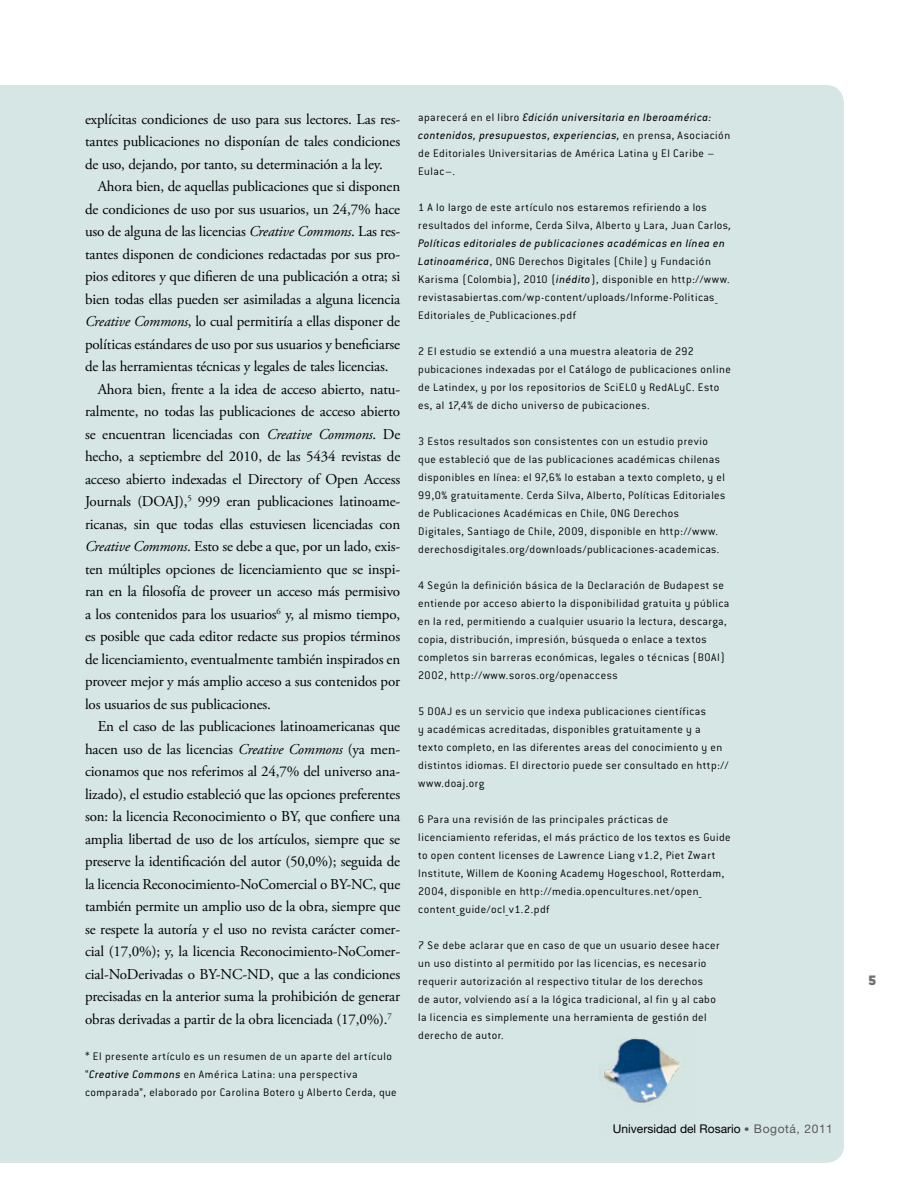
<style>
.page{position:relative;width:918px;height:1188px;background:#fff}
.page>*{position:absolute;margin:0;border:0;box-sizing:border-box;transform-origin:0 0}
.t1{font:15px/22.5px "Adobe Garamond Pro";letter-spacing:-.01em;color:#000;text-align:justify}
.t2{font:900 15px "Conduit ITC Std";color:#707172}
.t3{font:300 12px/18px "Conduit ITC Std";letter-spacing:.035em;color:#000}
.t4{font:12px "Helvetica Neue";color:#000}
.s1{font-style:italic}
.s2{font-weight:400;font-style:italic}
.s3{font-family:"Conduit ITC";color:#58585a}
.s4{color:#58585a}
</style>
<div class="page">
<div style="left:0;top:85px;width:844px;height:1078px;background:#d6e6e4"></div>
<img style="left:600px;top:1013px;width:95px;height:121px">
<p class="t1" style="left:85px;top:109px;width:317px">explícitas condiciones de uso para sus lectores. Las res&shy;tantes publicaciones no disponían de tales condiciones de uso, dejando, por tanto, su determinación a la ley.</p>
<p class="t1" style="left:98px;top:176px;width:304px">Ahora bien, de aquellas publicaciones que si disponen</p>
<p class="t1" style="left:85px;top:199px;width:317px">de condiciones de uso por sus usuarios, un 24,7% hace</p>
<p class="t1" style="left:85px;top:221px;width:317px">uso de alguna de las licencias <span class="s1">Creative Commons</span>. Las res-</p>
<p class="t1" style="left:85px;top:244px;width:317px">tantes disponen de condiciones redactadas por sus pro-</p>
<p class="t1" style="left:85px;top:266px;width:317px">pios editores y que difieren de una publicación a otra; si</p>
<p class="t1" style="left:85px;top:289px;width:317px">bien todas ellas pueden ser asimiladas a alguna licencia</p>
<p class="t1" style="left:85px;top:311px;width:317px"><span class="s1">Creative Commons</span>, lo cual permitiría a ellas disponer de</p>
<p class="t1" style="left:85px;top:334px;width:317px">políticas estándares de uso por sus usuarios y beneficiarse</p>
<p class="t1" style="left:85px;top:356px;width:305px">de las herramientas técnicas y legales de tales licencias.</p>
<p class="t1" style="left:98px;top:379px;width:304px">Ahora bien, frente a la idea de acceso abierto, natu-</p>
<p class="t1" style="left:85px;top:401px;width:317px">ralmente, no todas las publicaciones de acceso abierto</p>
<p class="t1" style="left:85px;top:424px;width:317px">se encuentran licenciadas con <span class="s1">Creative Commons</span>. De</p>
<p class="t1" style="left:85px;top:446px;width:317px">hecho, a septiembre del 2010, de las 5434 revistas de</p>
<p class="t1" style="left:85px;top:469px;width:317px">acceso abierto indexadas el Directory of Open Access</p>
<p class="t1" style="left:85px;top:491px;width:317px">Journals (DOAJ),<sup>5</sup> 999 eran publicaciones latinoame-</p>
<p class="t1" style="left:85px;top:514px;width:317px">ricanas, sin que todas ellas estuviesen licenciadas con</p>
<p class="t1" style="left:85px;top:536px;width:317px"><span class="s1">Creative Commons</span>. Esto se debe a que, por un lado, exis-</p>
<p class="t1" style="left:85px;top:559px;width:317px">ten múltiples opciones de licenciamiento que se inspi-</p>
<p class="t1" style="left:85px;top:581px;width:317px">ran en la filosofía de proveer un acceso más permisivo</p>
<p class="t1" style="left:85px;top:604px;width:317px">a los contenidos para los usuarios<sup>6</sup> y, al mismo tiempo,</p>
<p class="t1" style="left:85px;top:626px;width:317px">es posible que cada editor redacte sus propios términos</p>
<p class="t1" style="left:85px;top:649px;width:317px">de licenciamiento, eventualmente también inspirados en</p>
<p class="t1" style="left:85px;top:671px;width:317px">proveer mejor y más amplio acceso a sus contenidos por</p>
<p class="t1" style="left:85px;top:694px;width:188px">los usuarios de sus publicaciones.</p>
<p class="t1" style="left:98px;top:716px;width:304px">En el caso de las publicaciones latinoamericanas que</p>
<p class="t1" style="left:85px;top:739px;width:317px">hacen uso de las licencias <span class="s1">Creative Commons</span> (ya men-</p>
<p class="t1" style="left:85px;top:761px;width:317px">cionamos que nos referimos al 24,7% del universo ana-</p>
<p class="t1" style="left:85px;top:784px;width:317px">lizado), el estudio estableció que las opciones preferentes</p>
<p class="t1" style="left:85px;top:806px;width:317px">son: la licencia Reconocimiento o BY, que confiere una</p>
<p class="t1" style="left:85px;top:829px;width:317px">amplia libertad de uso de los artículos, siempre que se</p>
<p class="t1" style="left:85px;top:851px;width:317px">preserve la identificación del autor (50,0%); seguida de</p>
<p class="t1" style="left:85px;top:874px;width:317px">la licencia Reconocimiento-NoComercial o BY-NC, que</p>
<p class="t1" style="left:85px;top:896px;width:317px">también permite un amplio uso de la obra, siempre que</p>
<p class="t1" style="left:85px;top:919px;width:317px">se respete la autoría y el uso no revista carácter comer-</p>
<p class="t1" style="left:85px;top:941px;width:317px">cial (17,0%); y, la licencia Reconocimiento-NoComer-</p>
<p class="t1" style="left:85px;top:964px;width:317px">cial-NoDerivadas o BY-NC-ND, que a las condiciones</p>
<p class="t1" style="left:85px;top:986px;width:317px">precisadas en la anterior suma la prohibición de generar</p>
<p class="t1" style="left:85px;top:1009px;width:308px">obras derivadas a partir de la obra licenciada (17,0%).<sup>7</sup></p>
<p class="t3" style="left:85px;top:1047px;width:313px">* El presente artículo es un resumen de un aparte del artículo “<span class="s2">Creative Commons</span> en América Latina: una perspectiva comparada”, elaborado por Carolina Botero y Alberto Cerda, que</p>
<p class="t3" style="left:418px;top:108px;width:314px">aparecerá en el libro <span class="s2">Edición universitaria en Iberoamérica: contenidos, presupuestos, experiencias,</span> en prensa, Asociación de Editoriales Universitarias de América Latina y El Caribe – Eulac–.</p>
<p class="t3" style="left:418px;top:198px;width:315px">1 A lo largo de este artículo nos estaremos refiriendo a los resultados del informe, Cerda Silva, Alberto y Lara, Juan Carlos<span class="s2">, Políticas editoriales de publicaciones académicas en línea en Latinoamérica</span>, ONG Derechos Digitales (Chile) y Fundación Karisma (Colombia), 2010 (<span class="s2">inédito</span>), disponible en http://www. revistasabiertas.com/wp-content/uploads/Informe-Politicas_ Editoriales_de_Publicaciones.pdf</p>
<p class="t3" style="left:418px;top:342px;width:314px">2 El estudio se extendió a una muestra aleatoria de 292 pubicaciones indexadas por el Catálogo de publicaciones online de Latindex, y por los repositorios de SciELO y RedALyC. Esto es, al 17,4% de dicho universo de pubicaciones.</p>
<p class="t3" style="left:418px;top:432px;width:309px">3 Estos resultados son consistentes con un estudio previo que estableció que de las publicaciones académicas chilenas disponibles en línea: el 97,6% lo estaban a texto completo, y el 99,0% gratuitamente. Cerda Silva, Alberto, Políticas Editoriales de Publicaciones Académicas en Chile, ONG Derechos Digitales, Santiago de Chile, 2009, disponible en http://www. derechosdigitales.org/downloads/publicaciones-academicas.</p>
<p class="t3" style="left:418px;top:576px;width:313px">4 Según la definición básica de la Declaración de Budapest se entiende por acceso abierto la disponibilidad gratuita y pública en la red, permitiendo a cualquier usuario la lectura, descarga, copia, distribución, impresión, búsqueda o enlace a textos completos sin barreras económicas, legales o técnicas (BOAI)<br>2002, http://www.soros.org/openaccess</p>
<p class="t3" style="left:418px;top:702px;width:312px">5 DOAJ es un servicio que indexa publicaciones científicas<br>y académicas acreditadas, disponibles gratuitamente y a texto completo, en las diferentes areas del conocimiento y en distintos idiomas. El directorio puede ser consultado en http:// www.doaj.org</p>
<p class="t3" style="left:418px;top:810px;width:314px">6 Para una revisión de las principales prácticas de licenciamiento referidas, el más práctico de los textos es Guide to open content licenses de Lawrence Liang v1.2, Piet Zwart Institute, Willem de Kooning Academy Hogeschool, Rotterdam, 2004, disponible en http://media.opencultures.net/open_ content_guide/ocl_v1.2.pdf</p>
<p class="t3" style="left:418px;top:936px;width:303px">7 Se debe aclarar que en caso de que un usuario desee hacer un uso distinto al permitido por las licencias, es necesario requerir autorización al respectivo titular de los derechos<br>de autor, volviendo así a la lógica tradicional, al fin y al cabo la licencia es simplemente una herramienta de gestión del derecho de autor.</p>
<p class="t4" style="left:613px;top:1121px;width:221px">Universidad del Rosario <span class="s3">•</span> <span class="s4">Bogotá, 2011</span></p>
<p class="t2" style="left:868px;top:972px;width:10px">5</p>
</div>
